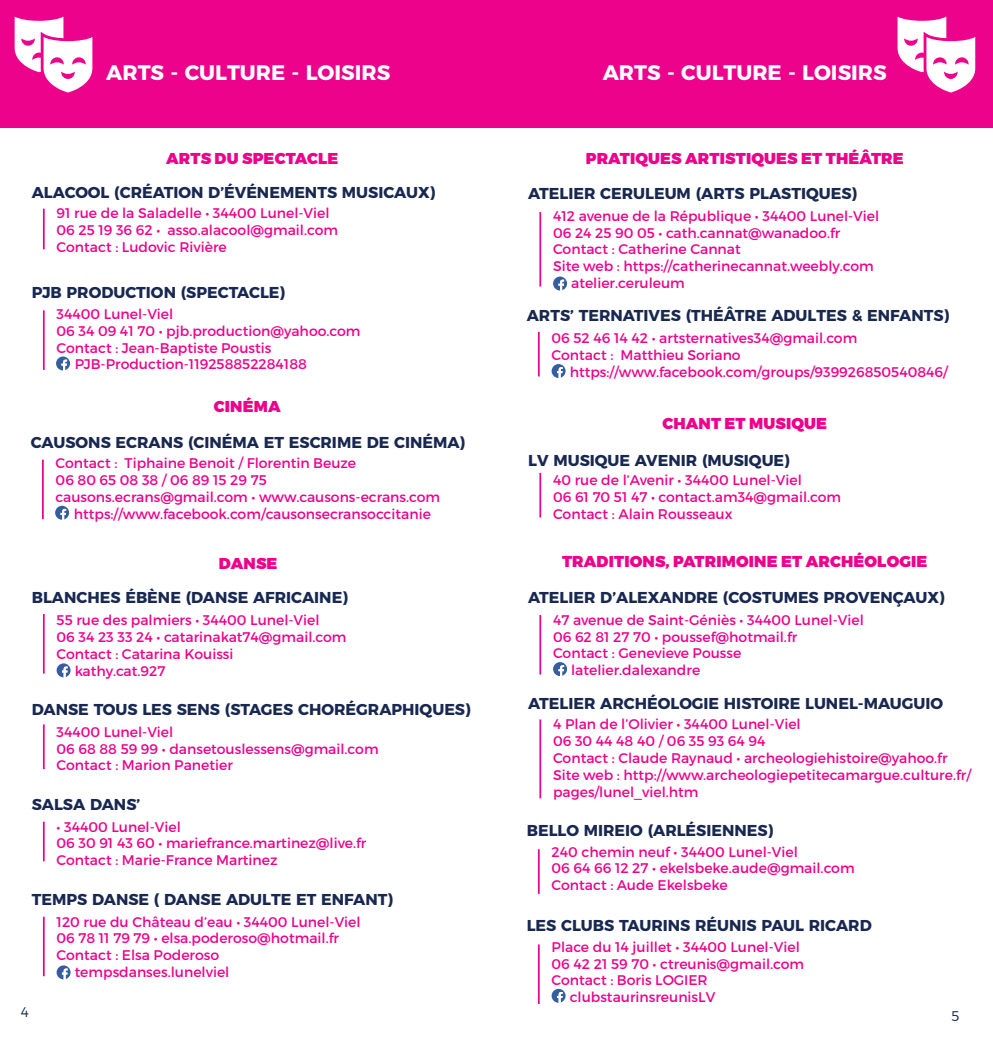
<style>
.page{position:relative;width:993px;height:1042px;background:#fff}
.page>*{position:absolute;margin:0;border:0;box-sizing:border-box;transform-origin:0 0}
.t1{font:700 21px "Montserrat";color:#fff}
.t2{font:700 15.75px "Montserrat";color:#182851}
.t3{font:900 15.75px "Montserrat";letter-spacing:.01em;color:#ed028c}
.t4{font:14px/16.8px "Montserrat";color:#ed028c}
.t5{font:300 14px "Montserrat";color:#182851}
</style>
<div class="page">
<div style="left:496px;top:0;width:496px;height:128px;background:#ed028c"></div>
<hr style="left:539px;top:212px;width:2px;height:74px;background:#ed028c">
<hr style="left:539px;top:719px;width:2px;height:79px;background:#ed028c">
<hr style="left:539px;top:615px;width:2px;height:59px;background:#ed028c">
<svg style="left:553px;top:276px;width:14px;height:14px"></svg>
<svg style="left:553px;top:662px;width:14px;height:14px"></svg>
<hr style="left:537px;top:849px;width:2px;height:45px;background:#ed028c">
<hr style="left:537px;top:944px;width:2px;height:60px;background:#ed028c">
<svg style="left:551px;top:989px;width:14px;height:14px"></svg>
<svg style="left:897px;top:17px;width:77px;height:76px"></svg>
<div style="left:0;top:0;width:496px;height:128px;background:#ed028c"></div>
<hr style="left:539px;top:473px;width:2px;height:44px;background:#ed028c">
<hr style="left:43px;top:614px;width:2px;height:59px;background:#ed028c">
<hr style="left:43px;top:724px;width:2px;height:45px;background:#ed028c">
<hr style="left:43px;top:821px;width:2px;height:40px;background:#ed028c">
<svg style="left:57px;top:663px;width:14px;height:14px"></svg>
<hr style="left:43px;top:310px;width:2px;height:60px;background:#ed028c">
<svg style="left:56px;top:356px;width:14px;height:14px"></svg>
<svg style="left:15px;top:17px;width:77px;height:76px"></svg>
<hr style="left:43px;top:209px;width:2px;height:40px;background:#ed028c">
<hr style="left:43px;top:916px;width:2px;height:60px;background:#ed028c">
<svg style="left:57px;top:965px;width:14px;height:14px"></svg>
<hr style="left:537px;top:332px;width:2px;height:44px;background:#ed028c">
<svg style="left:551px;top:364px;width:14px;height:14px"></svg>
<hr style="left:42px;top:460px;width:2px;height:59px;background:#ed028c">
<svg style="left:55px;top:506px;width:14px;height:14px"></svg>
<h1 class="t1" style="left:106px;top:55px;width:285px">ARTS - CULTURE - LOISIRS</h1>
<p class="t3" style="left:166px;top:149px;width:174px">ARTS DU SPECTACLE</p>
<p class="t2" style="left:32px;top:179px;width:405px">ALACOOL (CRÉATION D’ÉVÉNEMENTS MUSICAUX)</p>
<p class="t4" style="left:57px;top:205px;width:283px">91 rue de la Saladelle • 34400 Lunel-Viel<br>06 25 19 36 62 • asso.alacool@gmail.com<br>Contact : Ludovic Rivière</p>
<p class="t2" style="left:32px;top:280px;width:255px">PJB PRODUCTION (SPECTACLE)</p>
<p class="t4" style="left:57px;top:305px;width:118px">34400 Lunel-Viel</p>
<p class="t4" style="left:57px;top:322px;width:305px">06 34 09 41 70 • pjb.production@yahoo.com</p>
<p class="t4" style="left:57px;top:339px;width:216px">Contact : Jean-Baptiste Poustis</p>
<p class="t4" style="left:75px;top:356px;width:234px">PJB-Production-119258852284188</p>
<p class="t3" style="left:214px;top:397px;width:68px">CINÉMA</p>
<p class="t2" style="left:31px;top:429px;width:436px">CAUSONS ECRANS (CINÉMA ET ESCRIME DE CINÉMA)</p>
<p class="t4" style="left:56px;top:455px;width:302px">Contact : Tiphaine Benoit / Florentin Beuze</p>
<p class="t4" style="left:56px;top:471px;width:212px">06 80 65 08 38 / 06 89 15 29 75</p>
<p class="t4" style="left:56px;top:488px;width:386px">causons.ecrans@gmail.com • www.causons-ecrans.com</p>
<p class="t4" style="left:74px;top:505px;width:358px">https://www.facebook.com/causonsecransoccitanie</p>
<p class="t3" style="left:219px;top:553px;width:60px">DANSE</p>
<p class="t2" style="left:32px;top:585px;width:317px">BLANCHES ÉBÈNE (DANSE AFRICAINE)</p>
<p class="t4" style="left:57px;top:612px;width:264px">55 rue des palmiers • 34400 Lunel-Viel</p>
<p class="t4" style="left:57px;top:628px;width:291px">06 34 23 33 24 • catarinakat74@gmail.com</p>
<p class="t4" style="left:57px;top:645px;width:178px">Contact : Catarina Kouissi</p>
<p class="t4" style="left:75px;top:662px;width:92px">kathy.cat.927</p>
<p class="t2" style="left:32px;top:696px;width:440px">DANSE TOUS LES SENS (STAGES CHORÉGRAPHIQUES)</p>
<p class="t4" style="left:57px;top:723px;width:323px">34400 Lunel-Viel<br>06 68 88 59 99 • dansetouslessens@gmail.com<br>Contact : Marion Panetier</p>
<p class="t2" style="left:32px;top:791px;width:110px">SALSA DANS’</p>
<p class="t4" style="left:57px;top:818px;width:311px">• 34400 Lunel-Viel<br>06 30 91 43 60 • mariefrance.martinez@live.fr<br>Contact : Marie-France Martinez</p>
<p class="t2" style="left:32px;top:886px;width:363px">TEMPS DANSE ( DANSE ADULTE ET ENFANT)</p>
<p class="t4" style="left:57px;top:913px;width:305px">120 rue du Château d’eau • 34400 Lunel-Viel</p>
<p class="t4" style="left:57px;top:930px;width:284px">06 78 11 79 79 • elsa.poderoso@hotmail.fr</p>
<p class="t4" style="left:57px;top:946px;width:164px">Contact : Elsa Poderoso</p>
<p class="t4" style="left:75px;top:963px;width:156px">tempsdanses.lunelviel</p>
<p class="t5" style="left:21px;top:1001px;width:10px">4</p>
<h1 class="t1" style="left:602px;top:55px;width:285px">ARTS - CULTURE - LOISIRS</h1>
<p class="t3" style="left:585px;top:149px;width:319px">PRATIQUES ARTISTIQUES ET THÉÂTRE</p>
<p class="t2" style="left:528px;top:180px;width:330px">ATELIER CERULEUM (ARTS PLASTIQUES)</p>
<p class="t4" style="left:553px;top:207px;width:327px">412 avenue de la République • 34400 Lunel-Viel</p>
<p class="t4" style="left:553px;top:224px;width:289px">06 24 25 90 05 • cath.cannat@wanadoo.fr</p>
<p class="t4" style="left:553px;top:241px;width:189px">Contact : Catherine Cannat</p>
<p class="t4" style="left:553px;top:258px;width:322px">Site web : https://catherinecannat.weebly.com</p>
<p class="t4" style="left:571px;top:274px;width:115px">atelier.ceruleum</p>
<p class="t2" style="left:526px;top:302px;width:424px">ARTS’ TERNATIVES (THÉÂTRE ADULTES &amp; ENFANTS)</p>
<p class="t4" style="left:551px;top:329px;width:307px">06 52 46 14 42 • artsternatives34@gmail.com<br>Contact : Matthieu Soriano</p>
<p class="t4" style="left:569px;top:363px;width:379px">https://www.facebook.com/groups/939926850540846/</p>
<p class="t3" style="left:662px;top:413px;width:166px">CHANT ET MUSIQUE</p>
<p class="t2" style="left:528px;top:447px;width:263px">LV MUSIQUE AVENIR (MUSIQUE)</p>
<p class="t4" style="left:553px;top:472px;width:289px">40 rue de l’Avenir • 34400 Lunel-Viel<br>06 61 70 51 47 • contact.am34@gmail.com<br>Contact : Alain Rousseaux</p>
<p class="t3" style="left:562px;top:552px;width:367px">TRADITIONS, PATRIMOINE ET ARCHÉOLOGIE</p>
<p class="t2" style="left:528px;top:584px;width:418px">ATELIER D’ALEXANDRE (COSTUMES PROVENÇAUX)</p>
<p class="t4" style="left:553px;top:611px;width:312px">47 avenue de Saint-Géniès • 34400 Lunel-Viel</p>
<p class="t4" style="left:553px;top:628px;width:246px">06 62 81 27 70 • poussef@hotmail.fr</p>
<p class="t4" style="left:553px;top:645px;width:190px">Contact : Genevieve Pousse</p>
<p class="t4" style="left:571px;top:662px;width:130px">latelier.dalexandre</p>
<p class="t2" style="left:528px;top:690px;width:416px">ATELIER ARCHÉOLOGIE HISTOIRE LUNEL-MAUGUIO</p>
<p class="t4" style="left:553px;top:716px;width:419px">4 Plan de l’Olivier • 34400 Lunel-Viel<br>06 30 44 48 40 / 06 35 93 64 94<br>Contact : Claude Raynaud • archeologiehistoire@yahoo.fr Site web : http://www.archeologiepetitecamargue.culture.fr/ pages/lunel_viel.htm</p>
<p class="t2" style="left:526px;top:817px;width:248px">BELLO MIREIO (ARLÉSIENNES)</p>
<p class="t4" style="left:551px;top:843px;width:304px">240 chemin neuf • 34400 Lunel-Viel<br>06 64 66 12 27 • ekelsbeke.aude@gmail.com<br>Contact : Aude Ekelsbeke</p>
<p class="t2" style="left:526px;top:912px;width:346px">LES CLUBS TAURINS RÉUNIS PAUL RICARD</p>
<p class="t4" style="left:551px;top:938px;width:250px">Place du 14 juillet • 34400 Lunel-Viel</p>
<p class="t4" style="left:551px;top:955px;width:254px">06 42 21 59 70 • ctreunis@gmail.com</p>
<p class="t4" style="left:551px;top:972px;width:158px">Contact : Boris LOGIER</p>
<p class="t4" style="left:569px;top:989px;width:147px">clubstaurinsreunisLV</p>
<p class="t5" style="left:951px;top:1005px;width:9px">5</p>
</div>
